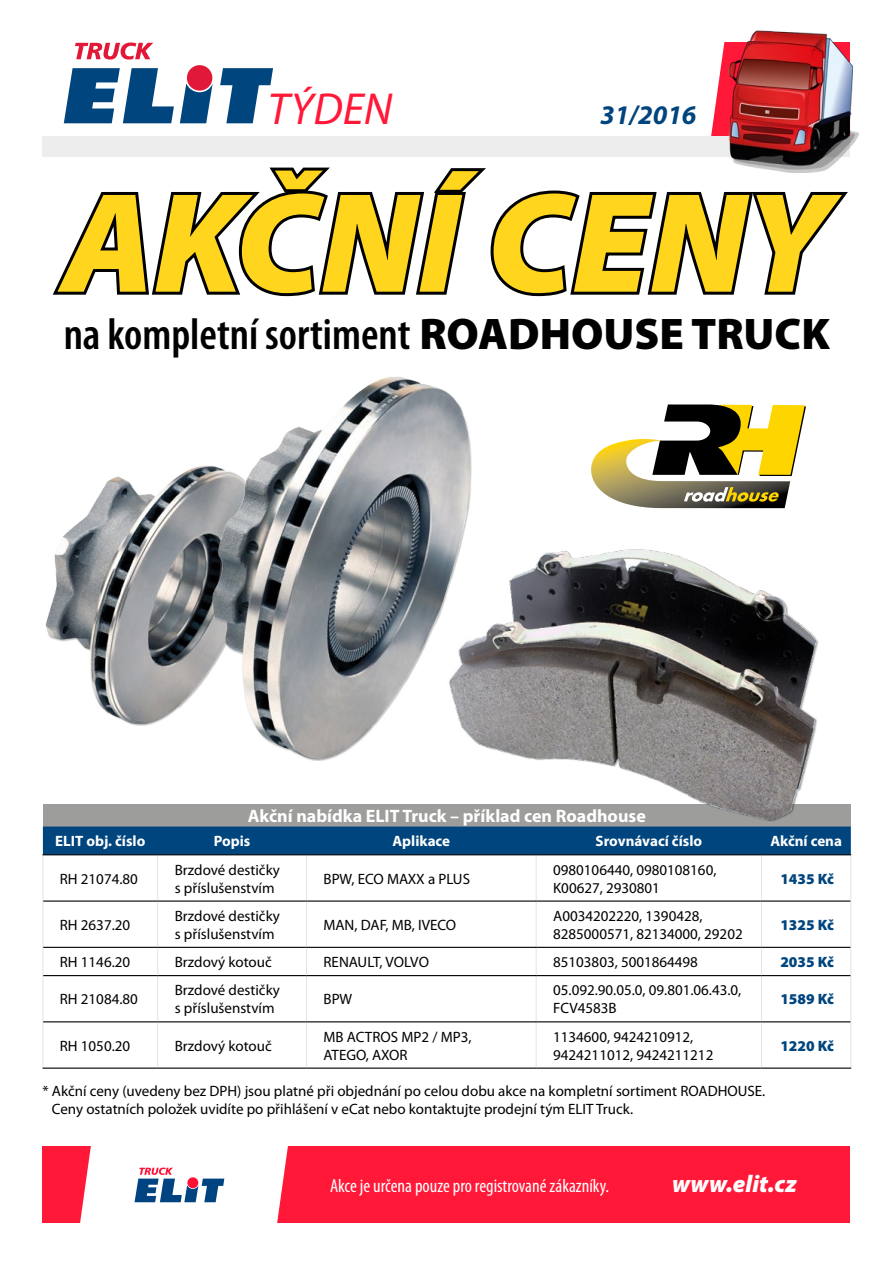
<style>
.page{position:relative;width:893px;height:1263px;background:#fff}
.page>*{position:absolute;margin:0;border:0;box-sizing:border-box;transform-origin:0 0}
.t1{font:italic 900 143.55px "Myriad Pro";color:#ffd51d}
.t2{font:italic 45px "Myriad Pro";color:#ff1837}
.t3{font:600 condensed 44.4px "Myriad Pro";color:#000}
.t4{font:italic 700 27px "Myriad Pro";color:#00457e}
.t5{font:italic 900 24.3px "Myriad Pro";letter-spacing:.005em;color:#fff}
.t6{font:condensed 18.9px "Myriad Pro";color:#fff}
.t7{font:700 18px "Myriad Pro";color:#fff}
.t8{font:15px/18px "Myriad Pro";color:#000}
.t9{font:700 15px "Myriad Pro";color:#fff}
.t10{font:900 15px "Myriad Pro";color:#00457e}
.s1{font-weight:900;font-stretch:normal}
</style>
<div class="page">
<svg style="left:63px;top:42px;width:666px;height:94px"></svg>
<div style="left:43px;top:136px;width:807px;height:20px;background:#ededed"></div>
<svg style="left:75px;top:43px;width:78px;height:17px"></svg>
<svg style="left:64px;top:68px;width:110px;height:55px"></svg>
<svg style="left:220px;top:68px;width:53px;height:55px"></svg>
<div style="left:187px;top:65px;width:25px;height:26px;background:#e11837;border-radius:50%"></div>
<svg style="left:180px;top:83px;width:33px;height:40px"></svg>
<img style="left:729px;top:30px;width:130px;height:133px">
<div style="left:43px;top:804px;width:808px;height:22px;background:#9d9d9c"></div>
<div style="left:43px;top:826px;width:808px;height:28px;background:#00457e"></div>
<hr style="left:43px;top:855px;width:1px;height:46px;background:#e3e3e3">
<hr style="left:157px;top:855px;width:1px;height:45px;background:#e3e3e3">
<hr style="left:306px;top:855px;width:1px;height:45px;background:#e3e3e3">
<hr style="left:536px;top:855px;width:1px;height:45px;background:#e3e3e3">
<hr style="left:761px;top:855px;width:1px;height:45px;background:#e3e3e3">
<hr style="left:850px;top:855px;width:1px;height:46px;background:#e3e3e3">
<hr style="left:43px;top:901px;width:1px;height:46px;background:#e3e3e3">
<hr style="left:157px;top:902px;width:1px;height:45px;background:#e3e3e3">
<hr style="left:306px;top:902px;width:1px;height:45px;background:#e3e3e3">
<hr style="left:536px;top:902px;width:1px;height:45px;background:#e3e3e3">
<hr style="left:761px;top:902px;width:1px;height:45px;background:#e3e3e3">
<hr style="left:850px;top:901px;width:1px;height:46px;background:#e3e3e3">
<svg style="left:43px;top:948px;width:1px;height:27px"></svg>
<svg style="left:157px;top:948px;width:1px;height:27px"></svg>
<svg style="left:306px;top:948px;width:1px;height:27px"></svg>
<svg style="left:536px;top:948px;width:1px;height:27px"></svg>
<svg style="left:761px;top:948px;width:1px;height:27px"></svg>
<svg style="left:850px;top:947px;width:1px;height:28px"></svg>
<hr style="left:43px;top:975px;width:1px;height:47px;background:#e3e3e3">
<hr style="left:157px;top:976px;width:1px;height:45px;background:#e3e3e3">
<hr style="left:306px;top:976px;width:1px;height:45px;background:#e3e3e3">
<hr style="left:536px;top:976px;width:1px;height:45px;background:#e3e3e3">
<hr style="left:761px;top:976px;width:1px;height:45px;background:#e3e3e3">
<hr style="left:850px;top:975px;width:1px;height:47px;background:#e3e3e3">
<hr style="left:43px;top:1022px;width:1px;height:45px;background:#e3e3e3">
<hr style="left:157px;top:1022px;width:1px;height:45px;background:#e3e3e3">
<hr style="left:306px;top:1022px;width:1px;height:45px;background:#e3e3e3">
<hr style="left:536px;top:1022px;width:1px;height:45px;background:#e3e3e3">
<hr style="left:761px;top:1022px;width:1px;height:45px;background:#e3e3e3">
<hr style="left:850px;top:1022px;width:1px;height:45px;background:#e3e3e3">
<hr style="left:43px;top:854px;width:115px;height:1px;background:#000">
<hr style="left:158px;top:854px;width:149px;height:1px;background:#000">
<hr style="left:307px;top:854px;width:229px;height:1px;background:#000">
<hr style="left:536px;top:854px;width:225px;height:1px;background:#000">
<hr style="left:761px;top:854px;width:90px;height:1px;background:#000">
<hr style="left:43px;top:900px;width:115px;height:2px;background:#000">
<hr style="left:158px;top:900px;width:149px;height:2px;background:#000">
<hr style="left:307px;top:900px;width:229px;height:2px;background:#000">
<hr style="left:536px;top:900px;width:225px;height:2px;background:#000">
<hr style="left:761px;top:900px;width:89px;height:2px;background:#000">
<hr style="left:43px;top:947px;width:115px;height:1px;background:#000">
<hr style="left:158px;top:947px;width:149px;height:1px;background:#000">
<hr style="left:307px;top:947px;width:229px;height:1px;background:#000">
<hr style="left:536px;top:947px;width:225px;height:1px;background:#000">
<hr style="left:761px;top:947px;width:89px;height:1px;background:#000">
<hr style="left:43px;top:975px;width:115px;height:1px;background:#000">
<hr style="left:158px;top:975px;width:149px;height:1px;background:#000">
<hr style="left:307px;top:975px;width:229px;height:1px;background:#000">
<hr style="left:536px;top:975px;width:225px;height:1px;background:#000">
<hr style="left:761px;top:975px;width:89px;height:1px;background:#000">
<hr style="left:43px;top:1021px;width:115px;height:1px;background:#000">
<hr style="left:158px;top:1021px;width:149px;height:1px;background:#000">
<hr style="left:307px;top:1021px;width:229px;height:1px;background:#000">
<hr style="left:536px;top:1021px;width:225px;height:1px;background:#000">
<hr style="left:761px;top:1021px;width:89px;height:1px;background:#000">
<hr style="left:43px;top:1067px;width:115px;height:2px;background:#000">
<hr style="left:158px;top:1067px;width:149px;height:2px;background:#000">
<hr style="left:307px;top:1067px;width:229px;height:2px;background:#000">
<hr style="left:536px;top:1067px;width:225px;height:2px;background:#000">
<hr style="left:761px;top:1067px;width:90px;height:2px;background:#000">
<div style="left:43px;top:1147px;width:807px;height:76px;background:#ff1837"></div>
<svg style="left:79px;top:1146px;width:209px;height:77px;background:#eadfe6"></svg>
<img style="left:45px;top:465px;width:162px;height:261px">
<img style="left:442px;top:549px;width:387px;height:286px">
<svg style="left:591px;top:404px;width:215px;height:104px"></svg>
<img style="left:207px;top:377px;width:276px;height:392px">
<svg style="left:52px;top:163px;width:796px;height:134px"></svg>
<h2 class="t2" style="left:268px;top:81px;width:126px">TÝDEN</h2>
<h3 class="t4" style="left:600px;top:97px;width:98px">31/2016</h3>
<h1 class="t1" style="left:62px;top:163px;width:772px">AKČNÍ CENY</h1>
<h3 class="t3" style="left:64px;top:310px;width:768px">na kompletní sortiment <span class="s1">ROADHOUSE TRUCK</span></h3>
<p class="t7" style="left:248px;top:804px;width:399px">Akční nabídka ELIT Truck – příklad cen Roadhouse</p>
<p class="t9" style="left:55px;top:831px;width:92px">ELIT obj. číslo</p>
<p class="t9" style="left:214px;top:831px;width:38px">Popis</p>
<p class="t9" style="left:393px;top:831px;width:59px">Aplikace</p>
<p class="t9" style="left:596px;top:831px;width:108px">Srovnávací číslo</p>
<p class="t9" style="left:770px;top:831px;width:73px">Akční cena</p>
<p class="t8" style="left:60px;top:869px;width:79px">RH 21074.80</p>
<p class="t8" style="left:175px;top:860px;width:107px">Brzdové destičky s příslušenstvím</p>
<p class="t8" style="left:324px;top:869px;width:148px">BPW, ECO MAXX a PLUS</p>
<p class="t8" style="left:553px;top:860px;width:165px">0980106440, 0980108160,<br>K00627, 2930801</p>
<p class="t10" style="left:780px;top:870px;width:55px">1435 Kč</p>
<p class="t8" style="left:60px;top:915px;width:72px">RH 2637.20</p>
<p class="t8" style="left:175px;top:906px;width:107px">Brzdové destičky s příslušenstvím</p>
<p class="t8" style="left:324px;top:915px;width:134px">MAN, DAF, MB, IVECO</p>
<p class="t8" style="left:553px;top:906px;width:191px">A0034202220, 1390428,<br>8285000571, 82134000, 29202</p>
<p class="t10" style="left:780px;top:916px;width:55px">1325 Kč</p>
<p class="t8" style="left:60px;top:953px;width:72px">RH 1146.20</p>
<p class="t8" style="left:175px;top:953px;width:99px">Brzdový kotouč</p>
<p class="t8" style="left:324px;top:953px;width:107px">RENAULT, VOLVO</p>
<p class="t8" style="left:553px;top:953px;width:146px">85103803, 5001864498</p>
<p class="t10" style="left:780px;top:953px;width:55px">2035 Kč</p>
<p class="t8" style="left:60px;top:990px;width:79px">RH 21084.80</p>
<p class="t8" style="left:175px;top:981px;width:107px">Brzdové destičky s příslušenstvím</p>
<p class="t8" style="left:324px;top:990px;width:30px">BPW</p>
<p class="t8" style="left:553px;top:981px;width:190px">05.092.90.05.0, 09.801.06.43.0,<br>FCV4583B</p>
<p class="t10" style="left:780px;top:991px;width:55px">1589 Kč</p>
<p class="t8" style="left:60px;top:1036px;width:72px">RH 1050.20</p>
<p class="t8" style="left:175px;top:1036px;width:99px">Brzdový kotouč</p>
<p class="t8" style="left:324px;top:1027px;width:150px">MB ACTROS MP2 / MP3,<br>ATEGO, AXOR</p>
<p class="t8" style="left:553px;top:1027px;width:162px">1134600, 9424210912,<br>9424211012, 9424211212</p>
<p class="t10" style="left:780px;top:1037px;width:55px">1220 Kč</p>
<p class="t8" style="left:52px;top:1081px;width:715px;text-indent:-9px">* Akční ceny (uvedeny bez DPH) jsou platné při objednání po celou dobu akce na kompletní sortiment ROADHOUSE.<br>Ceny ostatních položek uvidíte po přihlášení v eCat nebo kontaktujte prodejní tým ELIT Truck.</p>
<p class="t6" style="left:330px;top:1174px;width:280px">Akce je určena pouze pro registrované zákazníky.</p>
<h3 class="t5" style="left:672px;top:1170px;width:126px">www.elit.cz</h3>
</div>
